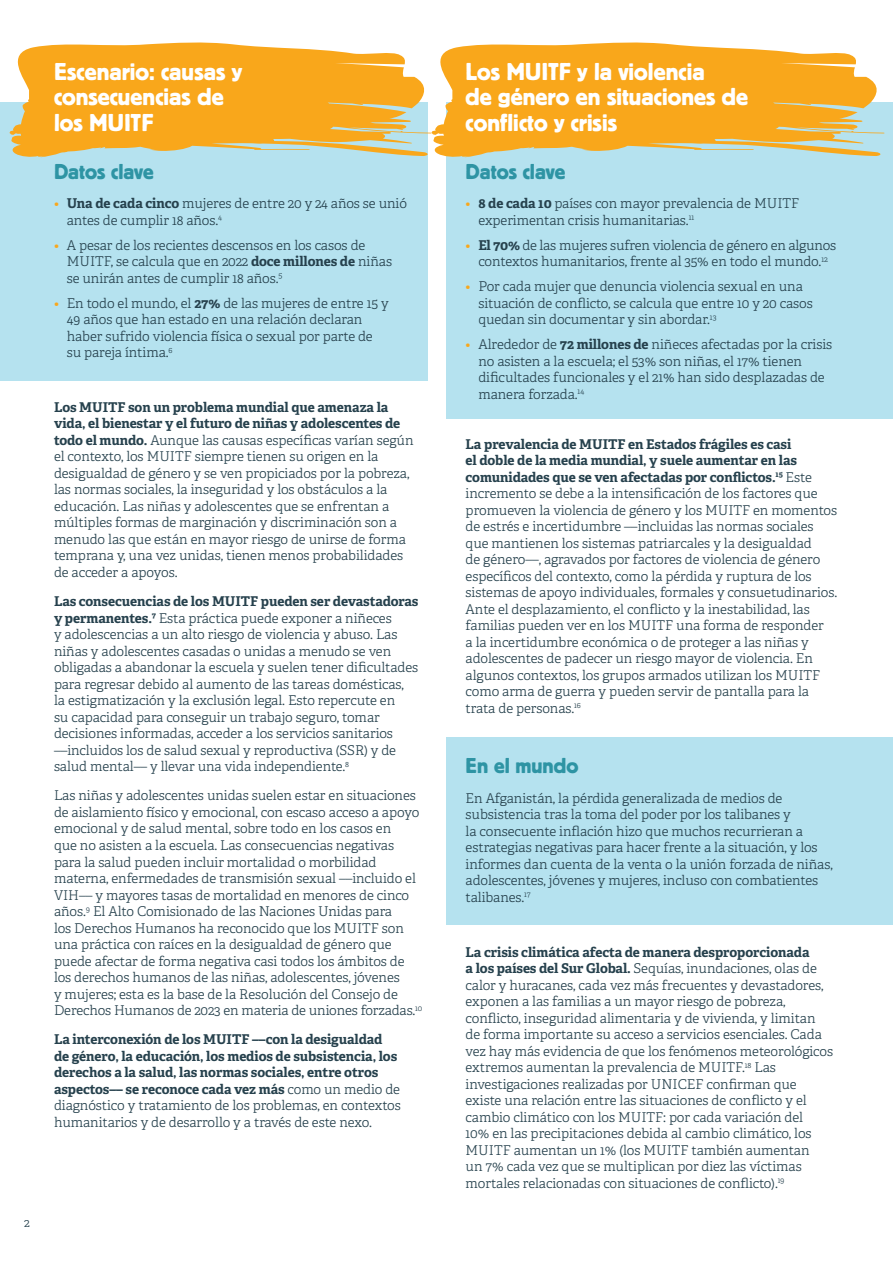
<style>
.page{position:relative;width:893px;height:1263px;background:#fff}
.page>*{position:absolute;margin:0;border:0;box-sizing:border-box;transform-origin:0 0}
.Sub_Head-Level_1{font:25.5px/25.5px "Platz";color:#fff}
.Sub_Head-Level_2{font:22.5px "Platz";color:#2e94a4}
.Body_Text{font:300 13.5px/16.5px "Adelle";letter-spacing:-.005em;color:#26414d}
.Bulleted{font:300 13.5px/16.5px "Adelle";letter-spacing:-.005em;color:#26414d}
.Body_Text-2{font:700 13.5px/16.5px "Adelle";letter-spacing:-.005em;color:#26414d}
.Body_Text-3{font:300 12px "Adelle";color:#26414d}
.s1{color:#f9a71b}
.s2{font-weight:700}
.s3{font-weight:300}
</style>
<div class="page">
<div style="left:0;top:102px;width:427px;height:278px;background:#b5e2ef"></div>
<svg style="left:9px;top:42px;width:417px;height:116px;fill:#f9a71b"></svg>
<div style="left:446px;top:102px;width:447px;height:316px;background:#b5e2ef"></div>
<svg style="left:426px;top:42px;width:458px;height:116px;fill:#f9a71b"></svg>
<div style="left:446px;top:736px;width:447px;height:188px;background:#b5e2ef"></div>
<p class="Sub_Head-Level_1" style="left:54px;top:58px;width:190px">Escenario: causas y consecuencias de los MUITF</p>
<p class="Sub_Head-Level_2" style="left:54px;top:159px;width:101px">Datos clave</p>
<p class="Bulleted" style="left:67px;top:195px;width:342px;text-indent:-13px"><span class="s1">•</span> <span class="s2">Una de cada cinco</span> mujeres de entre 20 y 24 años se unió antes de cumplir 18 años.<sup>4</sup></p>
<p class="Bulleted" style="left:67px;top:237px;width:327px;text-indent:-13px"><span class="s1">•</span> A pesar de los recientes descensos en los casos de<br>MUITF, se calcula que en 2022 <span class="s2">doce millones de</span> niñas se unirán antes de cumplir 18 años.<sup>5</sup></p>
<p class="Bulleted" style="left:67px;top:295px;width:323px;text-indent:-13px"><span class="s1">•</span> En todo el mundo, el <span class="s2">27%</span> de las mujeres de entre 15 y 49 años que han estado en una relación declaran haber sufrido violencia física o sexual por parte de su pareja íntima.<sup>6</sup></p>
<p class="Body_Text" style="left:54px;top:399px;width:361px"><span class="s2">Los MUITF son un problema mundial que amenaza la vida, el bienestar y el futuro de niñas y adolescentes de todo el mundo.</span> Aunque las causas específicas varían según el contexto, los MUITF siempre tienen su origen en la desigualdad de género y se ven propiciados por la pobreza, las normas sociales, la inseguridad y los obstáculos a la educación. Las niñas y adolescentes que se enfrentan a múltiples formas de marginación y discriminación son a menudo las que están en mayor riesgo de unirse de forma temprana y, una vez unidas, tienen menos probabilidades de acceder a apoyos.</p>
<p class="Body_Text" style="left:54px;top:593px;width:366px"><span class="s2">Las consecuencias de los MUITF pueden ser devastadoras y permanentes.</span><sup>7</sup> Esta práctica puede exponer a niñeces<br>y adolescencias a un alto riesgo de violencia y abuso. Las niñas y adolescentes casadas o unidas a menudo se ven obligadas a abandonar la escuela y suelen tener dificultades para regresar debido al aumento de las tareas domésticas,<br>la estigmatización y la exclusión legal. Esto repercute en<br>su capacidad para conseguir un trabajo seguro, tomar decisiones informadas, acceder a los servicios sanitarios ––incluidos los de salud sexual y reproductiva (SSR) y de salud mental–– y llevar una vida independiente.<sup>8</sup></p>
<p class="Body_Text" style="left:54px;top:788px;width:370px">Las niñas y adolescentes unidas suelen estar en situaciones de aislamiento físico y emocional, con escaso acceso a apoyo emocional y de salud mental, sobre todo en los casos en<br>que no asisten a la escuela. Las consecuencias negativas para la salud pueden incluir mortalidad o morbilidad materna, enfermedades de transmisión sexual ––incluido el VIH–– y mayores tasas de mortalidad en menores de cinco años.<sup>9</sup> El Alto Comisionado de las Naciones Unidas para<br>los Derechos Humanos ha reconocido que los MUITF son una práctica con raíces en la desigualdad de género que puede afectar de forma negativa casi todos los ámbitos de los derechos humanos de las niñas, adolescentes, jóvenes<br>y mujeres; esta es la base de la Resolución del Consejo de Derechos Humanos de 2023 en materia de uniones forzadas.<sup>10</sup></p>
<p class="Body_Text-2" style="left:54px;top:1031px;width:348px">La interconexión de los MUITF ––con la desigualdad de género, la educación, los medios de subsistencia, los derechos a la salud, las normas sociales, entre otros aspectos–– se reconoce cada vez más <span class="s3">como un medio de diagnóstico y tratamiento de los problemas, en contextos humanitarios y de desarrollo y a través de este nexo.</span></p>
<p class="Body_Text-3" style="left:24px;top:1216px;width:7px">2</p>
<p class="Sub_Head-Level_1" style="left:466px;top:58px;width:284px">Los MUITF y la violencia<br>de género en situaciones de conflicto y crisis</p>
<p class="Sub_Head-Level_2" style="left:466px;top:159px;width:101px">Datos clave</p>
<p class="Bulleted" style="left:478px;top:195px;width:322px;text-indent:-13px"><span class="s1">•</span> <span class="s2">8 de cada 10</span> países con mayor prevalencia de MUITF experimentan crisis humanitarias.<sup>11</sup></p>
<p class="Bulleted" style="left:466px;top:237px;width:372px;text-align:center"><span class="s1">•</span> <span class="s2">El 70%</span> de las mujeres sufren violencia de género en algunos contextos humanitarios, frente al 35% en todo el mundo.<sup>12</sup></p>
<p class="Bulleted" style="left:478px;top:278px;width:336px;text-indent:-13px"><span class="s1">•</span> Por cada mujer que denuncia violencia sexual en una situación de conflicto, se calcula que entre 10 y 20 casos quedan sin documentar y sin abordar.<sup>13</sup></p>
<p class="Bulleted" style="left:478px;top:336px;width:355px;text-indent:-13px"><span class="s1">•</span> Alrededor de <span class="s2">72 millones de</span> niñeces afectadas por la crisis no asisten a la escuela; el 53% son niñas, el 17% tienen dificultades funcionales y el 21% han sido desplazadas de manera forzada.<sup>14</sup></p>
<p class="Body_Text" style="left:466px;top:436px;width:373px"><span class="s2">La prevalencia de MUITF en Estados frágiles es casi<br>el doble de la media mundial, y suele aumentar en las comunidades que se ven afectadas por conflictos.</span><sup>15</sup> Este incremento se debe a la intensificación de los factores que promueven la violencia de género y los MUITF en momentos de estrés e incertidumbre ––incluidas las normas sociales que mantienen los sistemas patriarcales y la desigualdad<br>de género––, agravados por factores de violencia de género específicos del contexto, como la pérdida y ruptura de los sistemas de apoyo individuales, formales y consuetudinarios.<br>Ante el desplazamiento, el conflicto y la inestabilidad, las familias pueden ver en los MUITF una forma de responder<br>a la incertidumbre económica o de proteger a las niñas y adolescentes de padecer un riesgo mayor de violencia. En algunos contextos, los grupos armados utilizan los MUITF como arma de guerra y pueden servir de pantalla para la trata de personas.<sup>16</sup></p>
<p class="Sub_Head-Level_2" style="left:466px;top:754px;width:114px">En el mundo</p>
<p class="Body_Text" style="left:466px;top:790px;width:369px">En Afganistán, la pérdida generalizada de medios de subsistencia tras la toma del poder por los talibanes y<br>la consecuente inflación hizo que muchos recurrieran a estrategias negativas para hacer frente a la situación, y los informes dan cuenta de la venta o la unión forzada de niñas, adolescentes, jóvenes y mujeres, incluso con combatientes talibanes.<sup>17</sup></p>
<p class="Body_Text" style="left:466px;top:944px;width:369px"><span class="s2">La crisis climática afecta de manera desproporcionada<br>a los países del Sur Global.</span> Sequías, inundaciones, olas de calor y huracanes, cada vez más frecuentes y devastadores, exponen a las familias a un mayor riesgo de pobreza, conflicto, inseguridad alimentaria y de vivienda, y limitan de forma importante su acceso a servicios esenciales. Cada vez hay más evidencia de que los fenómenos meteorológicos extremos aumentan la prevalencia de MUITF.<sup>18</sup> Las investigaciones realizadas por UNICEF confirman que existe una relación entre las situaciones de conflicto y el cambio climático con los MUITF: por cada variación del<br>10% en las precipitaciones debida al cambio climático, los MUITF aumentan un 1% (los MUITF también aumentan<br>un 7% cada vez que se multiplican por diez las víctimas mortales relacionadas con situaciones de conflicto).<sup>19</sup></p>
</div>
